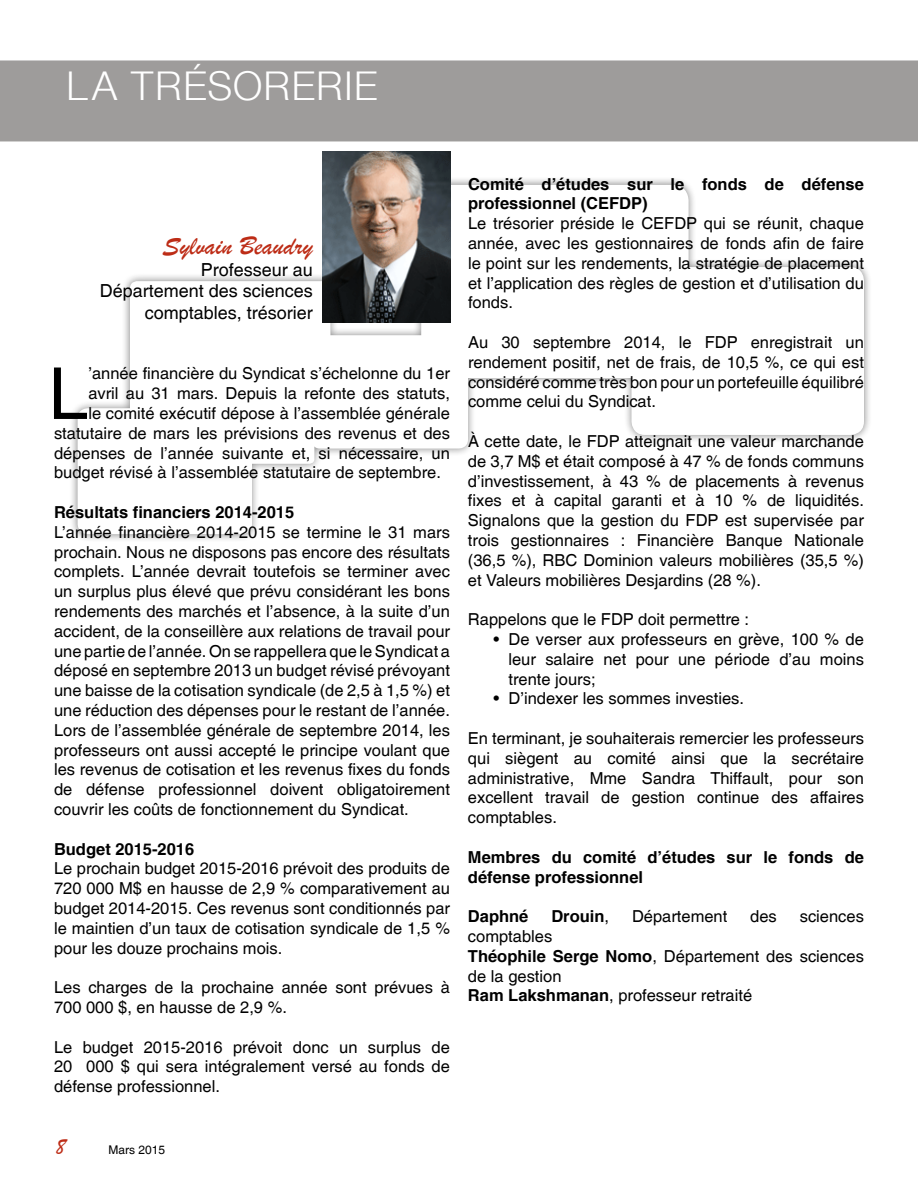
<style>
.page{position:relative;width:918px;height:1188px;background:#fff}
.page>*{position:absolute;margin:0;border:0;box-sizing:border-box;transform-origin:0 0}
.t1{font:71.7px "Sans";color:#000}
.t2{font:300 42.45px "Sans";color:#fff}
.t3{font:27px "Brush Script";color:#bd2c16}
.t4{font:22.5px "Brush Script";color:#bd2c16}
.t5{font:18px/21.6px "Sans";color:#000;text-align:right}
.t6{font:16.5px/19.8px "Sans";color:#000;text-align:justify}
.t7{font:16.5px/19.8px "Sans BOLD";color:#000}
.t8{font:12px "Sans";color:#000}
.s1{font-family:"Sans"}
.s2{font-family:"Sans BOLD"}
</style>
<div class="page">
<div style="left:69px;top:177px;width:803px;height:366px;background:#000;opacity:.75"></div>
<div style="left:78px;top:408px;width:174px;height:126px;background:#fff;border-radius:10px"></div>
<div style="left:311px;top:335px;width:157px;height:114px;background:#fff;border-radius:9px"></div>
<div style="left:130px;top:281px;width:200px;height:138px;background:#fff;border-radius:7px"></div>
<div style="left:229px;top:402px;width:85px;height:62px;background:#fff;border-radius:5px"></div>
<div style="left:631px;top:267px;width:233px;height:168px;background:#fff;border-radius:14px"></div>
<div style="left:421px;top:185px;width:268px;height:193px;background:#fff;border-radius:16px"></div>
<div style="left:0;top:60px;width:918px;height:81px;background:#9e9c9b"></div>
<img style="left:323px;top:151px;width:127px;height:172px">
<h2 class="t2" style="left:66px;top:62px;width:314px">LA TRÉSORERIE</h2>
<h3 class="t3" style="left:162px;top:229px;width:152px">Sylvain Beaudry</h3>
<p class="t5" style="left:100px;top:258px;width:215px">Professeur au<br>Département des sciences comptables, trésorier</p>
<h1 class="t1" style="left:49px;top:352px;width:41px">L</h1>
<p class="t6" style="left:88px;top:364px;width:363px">’année financière du Syndicat s’échelonne du 1er</p>
<p class="t6" style="left:88px;top:383px;width:363px">avril au 31 mars. Depuis la refonte des statuts,</p>
<p class="t6" style="left:88px;top:403px;width:363px">le comité exécutif dépose à l’assemblée générale</p>
<p class="t6" style="left:54px;top:423px;width:398px">statutaire de mars les prévisions des revenus et des</p>
<p class="t6" style="left:54px;top:443px;width:397px">dépenses de l’année suivante et, si nécessaire, un</p>
<p class="t6" style="left:54px;top:463px;width:389px">budget révisé à l’assemblée statutaire de septembre.</p>
<p class="t7" style="left:54px;top:502px;width:242px">Résultats financiers 2014-2015</p>
<p class="t6" style="left:54px;top:522px;width:398px">L’année financière 2014-2015 se termine le 31 mars prochain. Nous ne disposons pas encore des résultats complets. L’année devrait toutefois se terminer avec un surplus plus élevé que prévu considérant les bons rendements des marchés et l’absence, à la suite d’un accident, de la conseillère aux relations de travail pour une partie de l’année. On se rappellera que le Syndicat a déposé en septembre 2013 un budget révisé prévoyant une baisse de la cotisation syndicale (de 2,5 à 1,5 %) et une réduction des dépenses pour le restant de l’année.<br>Lors de l’assemblée générale de septembre 2014, les professeurs ont aussi accepté le principe voulant que les revenus de cotisation et les revenus fixes du fonds de défense professionnel doivent obligatoirement couvrir les coûts de fonctionnement du Syndicat.</p>
<p class="t7" style="left:54px;top:839px;width:142px">Budget 2015-2016</p>
<p class="t6" style="left:54px;top:859px;width:398px">Le prochain budget 2015-2016 prévoit des produits de 720 000 M$ en hausse de 2,9 % comparativement au budget 2014-2015. Ces revenus sont conditionnés par le maintien d’un taux de cotisation syndicale de 1,5 % pour les douze prochains mois.</p>
<p class="t6" style="left:54px;top:977px;width:398px">Les charges de la prochaine année sont prévues à<br>700 000 $, en hausse de 2,9 %.</p>
<p class="t6" style="left:54px;top:1037px;width:397px">Le budget 2015-2016 prévoit donc un surplus de 20 000 $ qui sera intégralement versé au fonds de défense professionnel.</p>
<h3 class="t4" style="left:55px;top:1133px;width:12px">8</h3>
<p class="t8" style="left:109px;top:1143px;width:58px">Mars 2015</p>
<p class="t7" style="left:468px;top:174px;width:397px">Comité d’études sur le fonds de défense professionnel (CEFDP)</p>
<p class="t6" style="left:468px;top:214px;width:398px">Le trésorier préside le CEFDP qui se réunit, chaque année, avec les gestionnaires de fonds afin de faire le point sur les rendements, la stratégie de placement et l’application des règles de gestion et d’utilisation du fonds.</p>
<p class="t6" style="left:468px;top:332px;width:398px">Au 30 septembre 2014, le FDP enregistrait un rendement positif, net de frais, de 10,5 %, ce qui est considéré comme très bon pour un portefeuille équilibré comme celui du Syndicat.</p>
<p class="t6" style="left:468px;top:431px;width:398px">À cette date, le FDP atteignait une valeur marchande de 3,7 M$ et était composé à 47 % de fonds communs d’investissement, à 43 % de placements à revenus fixes et à capital garanti et à 10 % de liquidités.<br>Signalons que la gestion du FDP est supervisée par trois gestionnaires : Financière Banque Nationale (36,5 %), RBC Dominion valeurs mobilières (35,5 %) et Valeurs mobilières Desjardins (28 %).</p>
<p class="t6" style="left:468px;top:610px;width:283px">Rappelons que le FDP doit permettre :</p>
<p class="t6" style="left:508px;top:629px;width:357px;text-indent:-15px">• De verser aux professeurs en grève, 100 % de leur salaire net pour une période d’au moins trente jours;</p>
<p class="t6" style="left:493px;top:689px;width:252px">• D’indexer les sommes investies.</p>
<p class="t6" style="left:468px;top:728px;width:398px">En terminant, je souhaiterais remercier les professeurs qui siègent au comité ainsi que la secrétaire administrative, Mme Sandra Thiffault, pour son excellent travail de gestion continue des affaires comptables.</p>
<p class="t7" style="left:468px;top:847px;width:397px">Membres du comité d’études sur le fonds de défense professionnel</p>
<p class="t7" style="left:468px;top:906px;width:62px">Daphné</p>
<p class="t7" style="left:551px;top:906px;width:59px">Drouin<span class="s1">,</span></p>
<p class="t6" style="left:632px;top:907px;width:97px">Département</p>
<p class="t6" style="left:750px;top:907px;width:28px">des</p>
<p class="t6" style="left:800px;top:907px;width:66px">sciences</p>
<p class="t6" style="left:468px;top:926px;width:397px;text-align:left">comptables<br><span class="s2">Théophile Serge Nomo</span>, Département des sciences de la gestion<br><span class="s2">Ram Lakshmanan</span>, professeur retraité</p>
</div>
